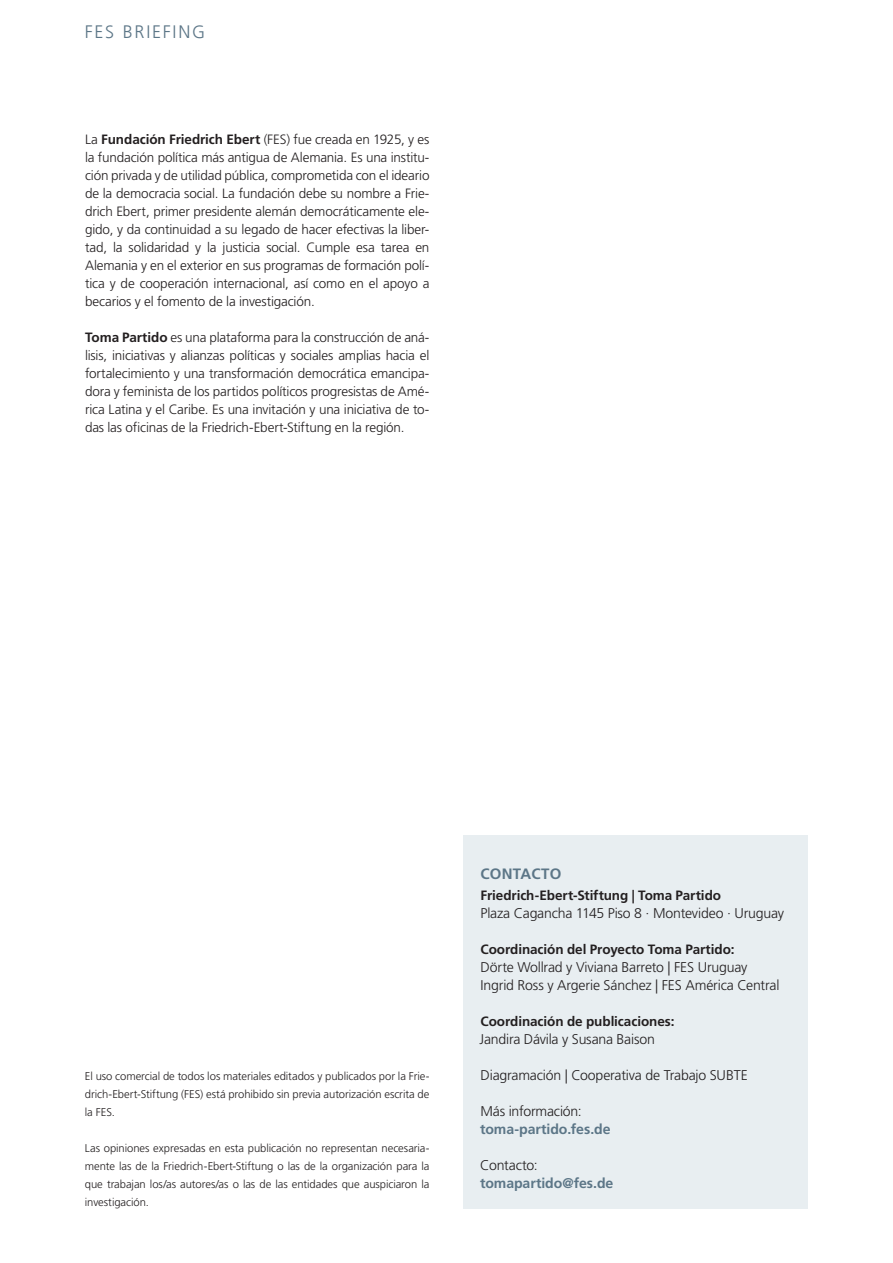
<style>
.page{position:relative;width:893px;height:1263px;background:#fff}
.page>*{position:absolute;margin:0;border:0;box-sizing:border-box;transform-origin:0 0}
.Identificador_de_fil{font:300 18px "Frutiger";letter-spacing:.095em;color:#5c7687}
.H4_Encabezados{font:700 15px "Frutiger LT Pro";letter-spacing:.01em;color:#5c7687}
.Cooperantes_alineado{font:300 14.1px "Frutiger LT Pro";letter-spacing:-.015em;color:#231f20}
.Cooperantes_alineado-2{font:700 14.1px "Frutiger LT Pro";letter-spacing:-.005em;color:#5c7687}
.Justificación{font:300 13.5px/18px "Frutiger LT Pro";letter-spacing:-.01em;color:#231f20;text-align:justify}
.Cooperantes_alineado-3{font:700 13.5px "Frutiger LT Pro";letter-spacing:-.005em;color:#231f20}
.Justificación-2{font:300 11.25px/18px "Frutiger LT Pro";letter-spacing:-.005em;color:#231f20;text-align:justify}
.s1{font-weight:700}
</style>
<div class="page">
<div style="left:463px;top:836px;width:345px;height:373px;background:#e8eef1"></div>
<p class="Identificador_de_fil" style="left:85px;top:22px;width:122px">FES BRIEFING</p>
<p class="Justificación" style="left:85px;top:130px;width:346px">La <span class="s1">Fundación Friedrich Ebert</span> (FES) fue creada en 1925, y es la fundación política más antigua de Alemania. Es una institu&shy;ción privada y de utilidad pública, comprometida con el ideario de la democracia social. La fundación debe su nombre a Frie&shy;drich Ebert, primer presidente alemán democráticamente ele&shy;gido, y da continuidad a su legado de hacer efectivas la liber&shy;tad, la solidaridad y la justicia social. Cumple esa tarea en Alemania y en el exterior en sus programas de formación polí&shy;tica y de cooperación internacional, así como en el apoyo a becarios y el fomento de la investigación.</p>
<p class="Justificación" style="left:85px;top:328px;width:346px"><span class="s1">Toma Partido</span> es una plataforma para la construcción de aná&shy;lisis, iniciativas y alianzas políticas y sociales amplias hacia el fortalecimiento y una transformación democrática emancipa&shy;dora y feminista de los partidos políticos progresistas de Amé&shy;rica Latina y el Caribe. Es una invitación y una iniciativa de to&shy;das las oficinas de la Friedrich-Ebert-Stiftung en la región.</p>
<p class="Justificación-2" style="left:85px;top:1067px;width:346px">El uso comercial de todos los materiales editados y publicados por la Frie&shy;drich-Ebert-Stiftung (FES) está prohibido sin previa autorización escrita de la FES.</p>
<p class="Justificación-2" style="left:85px;top:1139px;width:346px">Las opiniones expresadas en esta publicación no representan necesaria&shy;mente las de la Friedrich-Ebert-Stiftung o las de la organización para la que trabajan los/as autores/as o las de las entidades que auspiciaron la investigación.</p>
<p class="H4_Encabezados" style="left:480px;top:864px;width:82px">CONTACTO</p>
<p class="Cooperantes_alineado-3" style="left:481px;top:887px;width:242px">Friedrich-Ebert-Stiftung | Toma Partido</p>
<p class="Cooperantes_alineado" style="left:480px;top:905px;width:305px">Plaza Cagancha 1145 Piso 8 · Montevideo · Uruguay</p>
<p class="Cooperantes_alineado-3" style="left:480px;top:941px;width:255px">Coordinación del Proyecto Toma Partido:</p>
<p class="Cooperantes_alineado" style="left:481px;top:959px;width:268px">Dörte Wollrad y Viviana Barreto | FES Uruguay</p>
<p class="Cooperantes_alineado" style="left:481px;top:977px;width:300px">Ingrid Ross y Argerie Sánchez | FES América Central</p>
<p class="Cooperantes_alineado-3" style="left:480px;top:1013px;width:195px">Coordinación de publicaciones:</p>
<p class="Cooperantes_alineado" style="left:480px;top:1031px;width:177px">Jandira Dávila y Susana Baison</p>
<p class="Cooperantes_alineado" style="left:481px;top:1067px;width:269px">Diagramación | Cooperativa de Trabajo SUBTE</p>
<p class="Cooperantes_alineado" style="left:480px;top:1103px;width:103px">Más información:</p>
<p class="Cooperantes_alineado-2" style="left:480px;top:1121px;width:132px">toma-partido.fes.de</p>
<p class="Cooperantes_alineado" style="left:480px;top:1157px;width:59px">Contacto:</p>
<p class="Cooperantes_alineado-2" style="left:480px;top:1175px;width:135px">tomapartido@fes.de</p>
</div>
